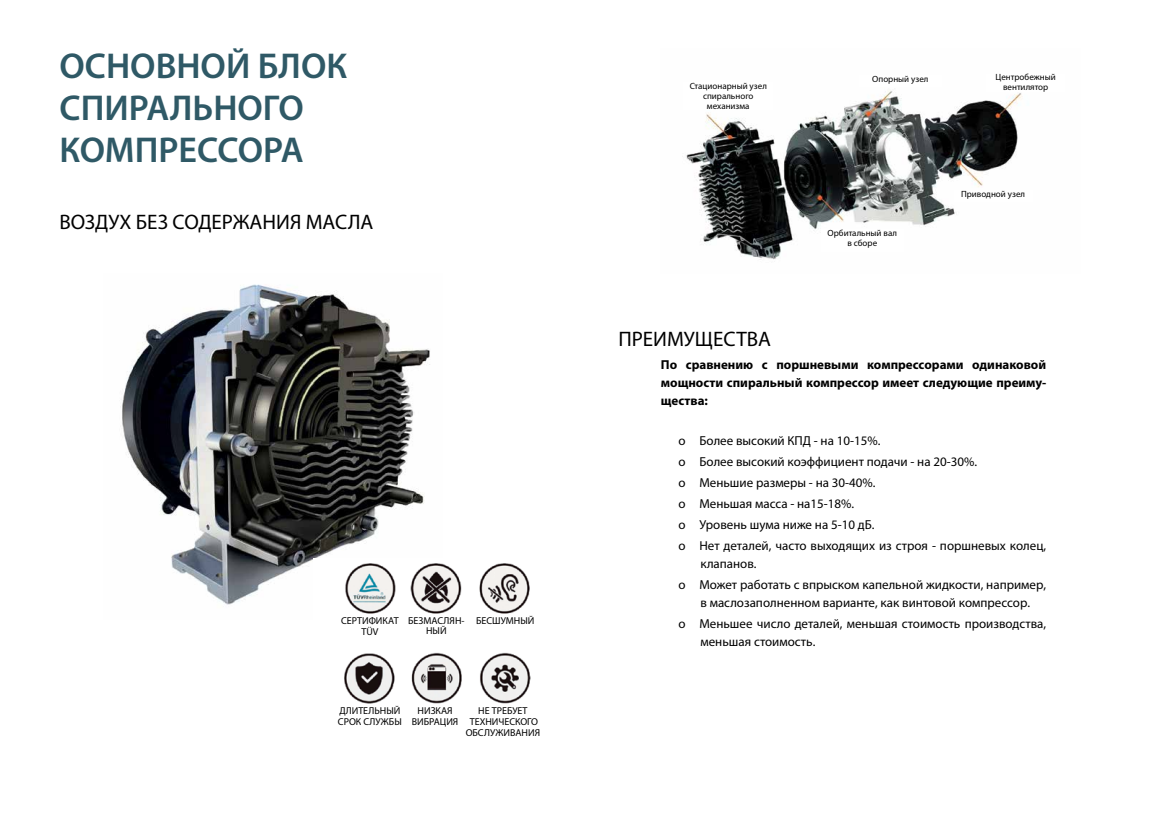
<style>
.page{position:relative;width:1163px;height:823px;background:#fff}
.page>*{position:absolute;margin:0;border:0;box-sizing:border-box;transform-origin:0 0}
.t1{font:600 36px/42px "Myriad Pro";color:#2f5966}
.t2{font:21px "Myriad Pro";color:#000}
.t3{font:13px/20.8px "Myriad Pro";color:#000}
.t4{font:700 13px/18px "Myriad Pro";color:#000;text-align:justify}
.t5{font:10px/11.4px "Myriad Pro";color:#000;text-align:center}
.t6{font:9px/10px "Myriad Pro";color:#000;text-align:center}
</style>
<div class="page">
<img style="left:686px;top:91px;width:336px;height:169px">
<img style="left:122px;top:284px;width:308px;height:321px">
<img style="left:313px;top:558px;width:218px;height:146px">
<div style="left:953px;top:190px;width:79px;height:11px;background:#fff"></div>
<div style="left:820px;top:229px;width:83px;height:23px;background:#fff"></div>
<div style="left:683px;top:82px;width:89px;height:28px;background:#fff"></div>
<h1 class="t1" style="left:60px;top:46px;width:289px">ОСНОВНОЙ БЛОК<br>СПИРАЛЬНОГО<br>КОМПРЕССОРА</h1>
<h2 class="t2" style="left:60px;top:208px;width:315px">ВОЗДУХ БЕЗ СОДЕРЖАНИЯ МАСЛА</h2>
<p class="t5" style="left:341px;top:614px;width:59px">СЕРТИФИКАТ<br>TÜV</p>
<p class="t5" style="left:408px;top:615px;width:57px;line-height:10px">БЕЗМАСЛЯН-<br>НЫЙ</p>
<p class="t5" style="left:476px;top:614px;width:60px">БЕСШУМНЫЙ</p>
<p class="t5" style="left:338px;top:704px;width:65px;text-align:left">ДЛИТЕЛЬНЫЙ<br>СРОК СЛУЖБЫ</p>
<p class="t5" style="left:412px;top:704px;width:48px">НИЗКАЯ<br>ВИБРАЦИЯ</p>
<p class="t5" style="left:465px;top:704px;width:76px">НЕ ТРЕБУЕТ<br>ТЕХНИЧЕСКОГО<br>ОБСЛУЖИВАНИЯ</p>
<p class="t6" style="left:689px;top:81px;width:79px">Стационарный узел спирального механизма</p>
<h2 class="t2" style="left:618px;top:326px;width:154px">ПРЕИМУЩЕСТВА</h2>
<p class="t6" style="left:872px;top:74px;width:58px">Опорный узел</p>
<p class="t6" style="left:995px;top:72px;width:62px">Центробежный вентилятор</p>
<p class="t6" style="left:827px;top:227px;width:71px">Орбитальный вал в сборе</p>
<p class="t6" style="left:960px;top:188px;width:66px">Приводной узел</p>
<p class="t4" style="left:660px;top:355px;width:387px">По сравнению с поршневыми компрессорами одинаковой мощности спиральный компрессор имеет следующие преиму&shy;щества:</p>
<p class="t3" style="left:678px;top:430px;width:369px">o Более высокий КПД - на 10-15%.<br>o Более высокий коэффициент подачи - на 20-30%.<br>o Меньшие размеры - на 30-40%.<br>o Меньшая масса - на15-18%.<br>o Уровень шума ниже на 5-10 дБ.<br>o Нет деталей, часто выходящих из строя - поршневых колец,</p>
<p class="t3" style="left:678px;top:552px;width:369px;text-indent:22px">клапанов.<br>o Может работать с впрыском капельной жидкости, например,</p>
<p class="t3" style="left:678px;top:591px;width:369px;text-align:center">в маслозаполненном варианте, как винтовой компрессор.<br>o Меньшее число деталей, меньшая стоимость производства,</p>
<p class="t3" style="left:700px;top:630px;width:116px">меньшая стоимость.</p>
</div>
